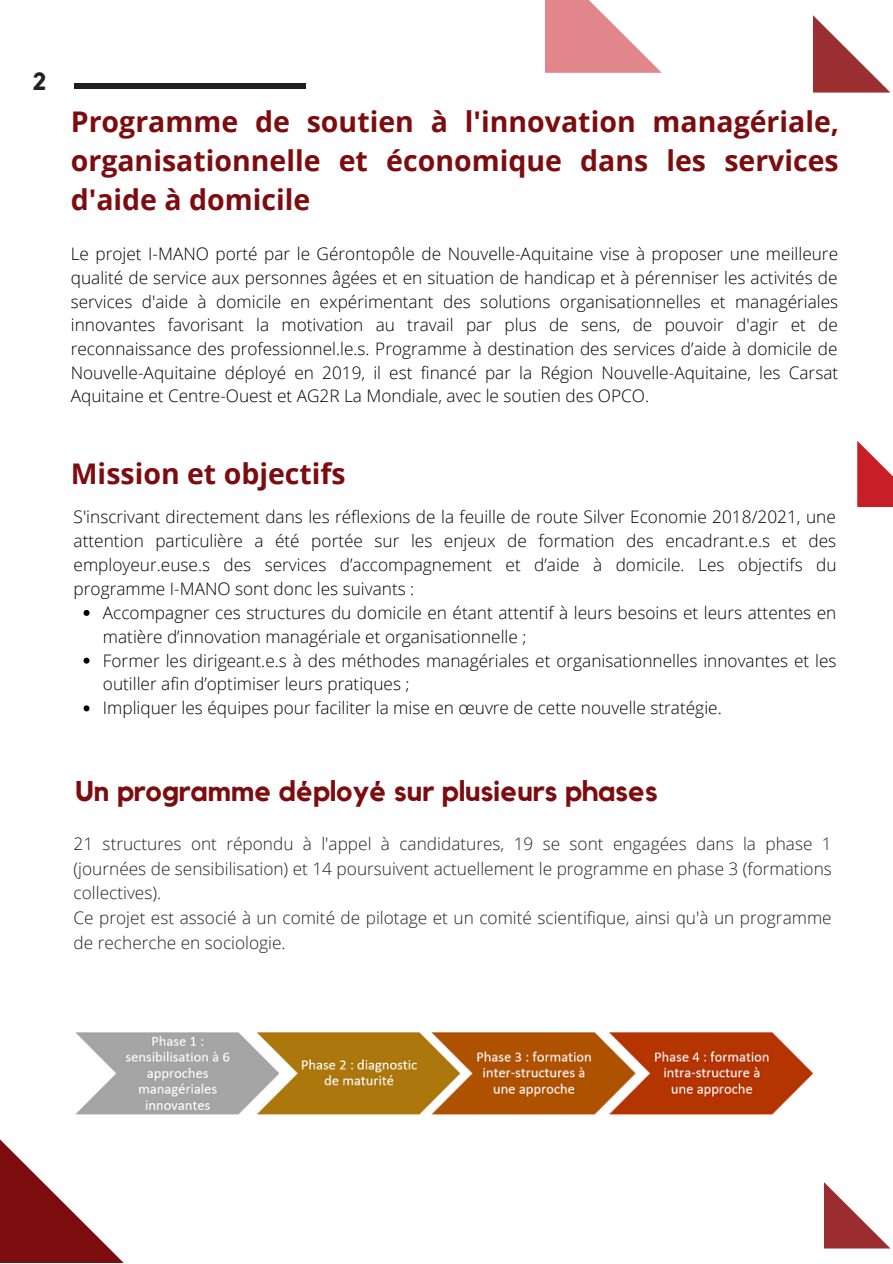
<style>
.page{position:relative;width:893px;height:1264px;background:#fff}
.page>*{position:absolute;margin:0;border:0;box-sizing:border-box;transform-origin:0 0}
.t1{font:700 28.5px/39.3px "Open Sans";color:#7d0c0f;text-align:justify}
.t2{font:700 28.5px "Kollektif";color:#7d0c0f}
.t3{font:700 24.75px "Kollektif";color:#222}
.t4{font:300 17.25px/23.5px "Open Sans";color:#000;text-align:justify}
.t5{font:300 17.25px/24.6px "Open Sans";color:#222;text-align:justify}
</style>
<div class="page">
<svg style="left:857px;top:441px;width:35px;height:66px;fill:#c81f27"></svg>
<svg style="left:545px;top:0;width:116px;height:73px;fill:#e1868a"></svg>
<div style="left:74px;top:84px;width:232px;height:5px;background:#1e1e1e"></div>
<svg style="left:813px;top:15px;width:77px;height:78px"></svg>
<svg style="left:84px;top:610px;width:5px;height:6px"></svg>
<svg style="left:84px;top:657px;width:5px;height:6px"></svg>
<svg style="left:84px;top:705px;width:5px;height:6px"></svg>
<svg style="left:824px;top:1182px;width:66px;height:66px"></svg>
<svg style="left:0;top:1139px;width:123px;height:123px"></svg>
<img style="left:70px;top:1032px;width:744px;height:114px">
<p class="t3" style="left:33px;top:70px;width:15px">2</p>
<p class="t1" style="left:71px;top:101px;width:769px">Programme de soutien à l'innovation managériale, organisationnelle et économique dans les services d'aide à domicile</p>
<p class="t4" style="left:71px;top:242px;width:769px">Le projet I-MANO porté par le Gérontopôle de Nouvelle-Aquitaine vise à proposer une meilleure qualité de service aux personnes âgées et en situation de handicap et à pérenniser les activités de services d'aide à domicile en expérimentant des solutions organisationnelles et managériales innovantes favorisant la motivation au travail par plus de sens, de pouvoir d'agir et de reconnaissance des professionnel.le.s. Programme à destination des services d’aide à domicile de Nouvelle-Aquitaine déployé en 2019, il est financé par la Région Nouvelle-Aquitaine, les Carsat Aquitaine et Centre-Ouest et AG2R La Mondiale, avec le soutien des OPCO.</p>
<p class="t1" style="left:71px;top:453px;width:276px">Mission et objectifs</p>
<p class="t4" style="left:74px;top:505px;width:764px">S'inscrivant directement dans les réflexions de la feuille de route Silver Economie 2018/2021, une attention particulière a été portée sur les enjeux de formation des encadrant.e.s et des employeur.euse.s des services d’accompagnement et d’aide à domicile. Les objectifs du programme I-MANO sont donc les suivants :</p>
<p class="t4" style="left:103px;top:600px;width:735px">Accompagner ces structures du domicile en étant attentif à leurs besoins et leurs attentes en matière d’innovation managériale et organisationnelle ;</p>
<p class="t4" style="left:103px;top:648px;width:735px">Former les dirigeant.e.s à des méthodes managériales et organisationnelles innovantes et les outiller afin d’optimiser leurs pratiques ;</p>
<p class="t4" style="left:103px;top:696px;width:620px">Impliquer les équipes pour faciliter la mise en œuvre de cette nouvelle stratégie.</p>
<p class="t2" style="left:76px;top:777px;width:583px">Un programme déployé sur plusieurs phases</p>
<p class="t5" style="left:74px;top:831px;width:759px">21 structures ont répondu à l'appel à candidatures, 19 se sont engagées dans la phase 1 (journées de sensibilisation) et 14 poursuivent actuellement le programme en phase 3 (formations collectives).</p>
<p class="t5" style="left:74px;top:905px;width:759px">Ce projet est associé à un comité de pilotage et un comité scientifique, ainsi qu'à un programme de recherche en sociologie.</p>
</div>
